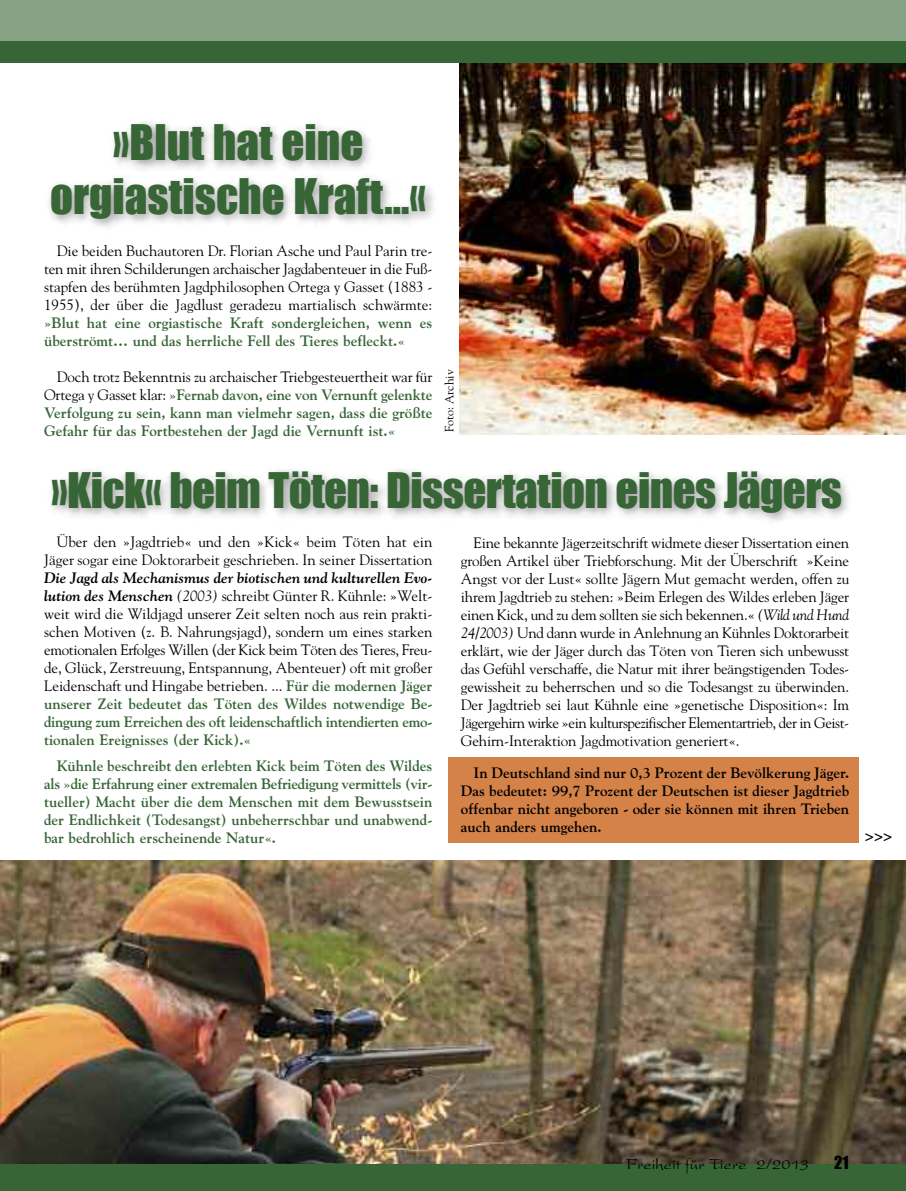
<style>
.page{position:relative;width:906px;height:1191px;background:#fff}
.page>*{position:absolute;margin:0;border:0;box-sizing:border-box;transform-origin:0 0}
.t1{font:45px/54px "Impact";letter-spacing:-.015em;color:#376536;text-align:center}
.t2{font:16.5px "President Plain";color:#000}
.t3{font:16.5px "Impact";color:#000}
.t4{font:15px/18px "Goudy";color:#000;text-align:justify}
.t5{font:700 15px/18px "Goudy";color:#376536;text-align:justify}
.t6{font:700 15px/18px "Goudy";color:#000;text-align:justify}
.t7{font:12px "Goudy";color:#000}
.s1{font-weight:400;color:#000}
.s2{font-weight:700;font-style:italic}
.s3{font-style:italic}
.s4{font-weight:700;color:#376536}
</style>
<div class="page">
<img style="left:0;top:860px;width:906px;height:304px">
<img style="left:459px;top:62px;width:447px;height:373px">
<div style="left:0;top:40px;width:906px;height:22px;background:#376536"></div>
<div style="left:0;top:0;width:906px;height:41px;background:#87a386"></div>
<div style="left:0;top:1164px;width:906px;height:27px;background:#376536"></div>
<img style="left:49px;top:106px;width:418px;height:165px">
<img style="left:51px;top:469px;width:797px;height:52px">
<div style="left:448px;top:757px;width:410px;height:85px;background:#d58248"></div>
<h1 class="t1" style="left:50px;top:115px;width:378px">»Blut hat eine orgiastische Kraft...«</h1>
<p class="t4" style="left:44px;top:241px;width:390px;text-indent:13px">Die beiden Buchautoren Dr. Florian Asche und Paul Parin tre&shy;ten mit ihren Schilderungen archaischer Jagdabenteuer in die Fuß&shy;stapfen des berühmten Jagdphilosophen Ortega y Gasset (1883 - 1955), der über die Jagdlust geradezu martialisch schwärmte:</p>
<p class="t5" style="left:44px;top:313px;width:390px">»Blut hat eine orgiastische Kraft sondergleichen, wenn es überströmt… und das herrliche Fell des Tieres befleckt.«</p>
<p class="t5" style="left:44px;top:367px;width:390px;text-indent:13px"><span class="s1">Doch trotz Bekenntnis zu archaischer Triebgesteuertheit war für Ortega y Gasset klar:</span> »Fernab davon, eine von Vernunft gelenkte Verfolgung zu sein, kann man vielmehr sagen, dass die größte Gefahr für das Fortbestehen der Jagd die Vernunft ist.«</p>
<p class="t7" style="left:442px;top:432px;width:64px;rotate:-90deg">Foto: Archiv</p>
<h1 class="t1" style="left:51px;top:463px;width:792px">»Kick« beim Töten: Dissertation eines Jägers</h1>
<p class="t4" style="left:44px;top:533px;width:390px;text-align:right">Über den »Jagdtrieb« und den »Kick« beim Töten hat ein<br>Jäger sogar eine Doktorarbeit geschrieben. In seiner Dissertation</p>
<p class="t4" style="left:44px;top:569px;width:390px"><span class="s2">Die Jagd als Mechanismus der biotischen und kulturellen Evo&shy;lution des Menschen</span> <span class="s3">(2003)</span> schreibt Günter R. Kühnle: »Welt&shy;weit wird die Wildjagd unserer Zeit selten noch aus rein prakti&shy;schen Motiven (z. B. Nahrungsjagd), sondern um eines starken emotionalen Erfolges Willen (der Kick beim Töten des Tieres, Freu&shy;de, Glück, Zerstreuung, Entspannung, Abenteuer) oft mit großer Leidenschaft und Hingabe betrieben. ... <span class="s4">Für die modernen Jäger unserer Zeit bedeutet das Töten des Wildes notwendige Be&shy;dingung zum Erreichen des oft leidenschaftlich intendierten emo&shy;tionalen Ereignisses (der Kick).«</span></p>
<p class="t5" style="left:44px;top:757px;width:390px;text-indent:13px">Kühnle beschreibt den erlebten Kick beim Töten des Wildes als »die Erfahrung einer extremalen Befriedigung vermittels (vir&shy;tueller) Macht über die dem Menschen mit dem Bewusstsein der Endlichkeit (Todesangst) unbeherrschbar und unabwend&shy;bar bedrohlich erscheinende Natur«.</p>
<p class="t4" style="left:461px;top:533px;width:390px;text-indent:13px">Eine bekannte Jägerzeitschrift widmete dieser Dissertation einen großen Artikel über Triebforschung. Mit der Überschrift »Keine Angst vor der Lust« sollte Jägern Mut gemacht werden, offen zu ihrem Jagdtrieb zu stehen: »Beim Erlegen des Wildes erleben Jäger einen Kick, und zu dem sollten sie sich bekennen.« <span class="s3">(Wild und Hund 24/2003)</span> Und dann wurde in Anlehnung an Kühnles Doktorarbeit erklärt, wie der Jäger durch das Töten von Tieren sich unbewusst das Gefühl verschaffe, die Natur mit ihrer beängstigenden Todes&shy;gewissheit zu beherrschen und so die Todesangst zu überwinden.<br>Der Jagdtrieb sei laut Kühnle eine »genetische Disposition«: Im Jägergehirn wirke »ein kulturspezifischer Elementartrieb, der in Geist-Gehirn-Interaktion Jagdmotivation generiert«.</p>
<p class="t6" style="left:461px;top:764px;width:390px;text-indent:13px">In Deutschland sind nur 0,3 Prozent der Bevölkerung Jäger.<br>Das bedeutet: 99,7 Prozent der Deutschen ist dieser Jagdtrieb offenbar nicht angeboren - oder sie können mit ihren Trieben auch anders umgehen.</p>
<p class="t6" style="left:865px;top:827px;width:29px">&gt;&gt;&gt;</p>
<p class="t2" style="left:626px;top:1158px;width:184px">Freiheit für Tiere 2/2013</p>
<p class="t3" style="left:834px;top:1152px;width:16px">21</p>
</div>
